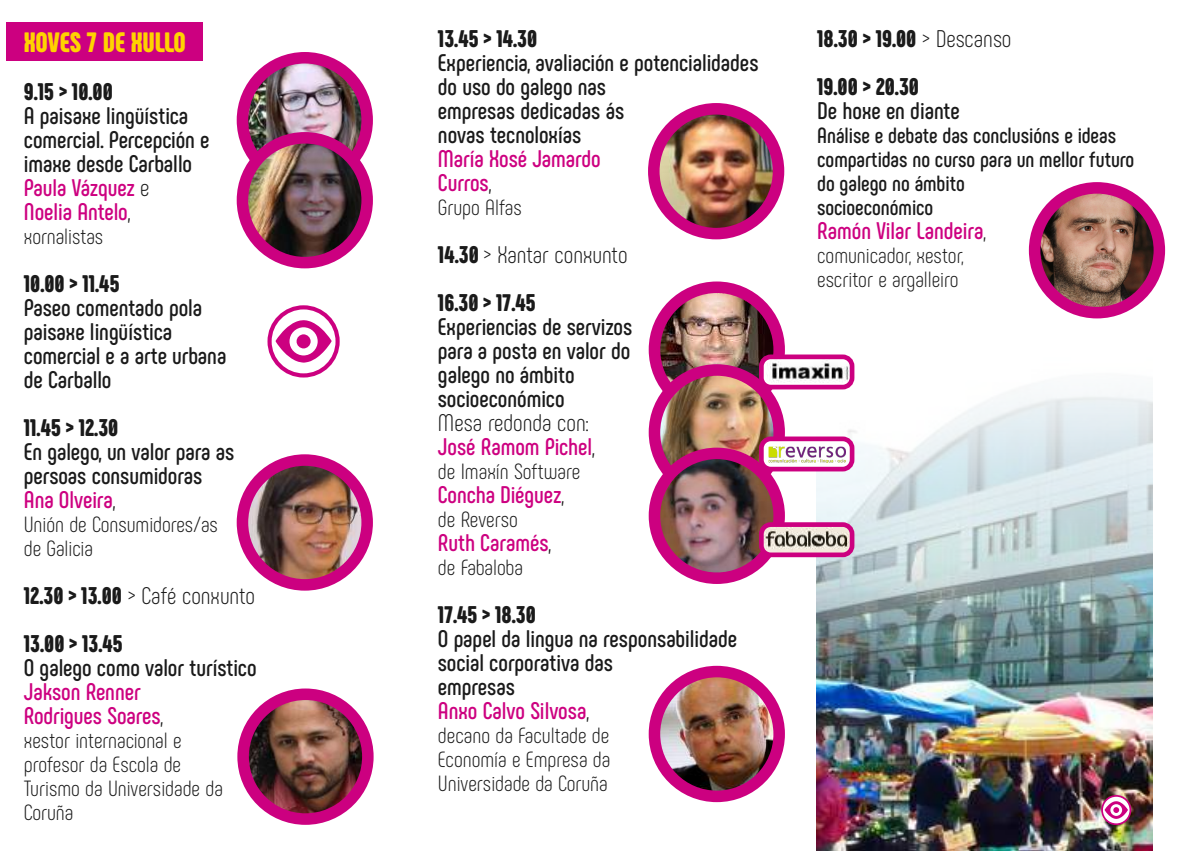
<style>
.page{position:relative;width:1178px;height:851px;background:#fff}
.page>*{position:absolute;margin:0;border:0;box-sizing:border-box;transform-origin:0 0}
.t1{font:900 28px "Phenomena";letter-spacing:-.005em;color:#ffd300}
.t2{font:700 24px/24px "Phenomena";color:#1a1a1a}
.t3{font:900 24px/48px "Phenomena";color:#1a1a1a}
.t4{font:700 24px/24px "Phenomena";color:#cd0080}
.t5{font:300 24px/24px "Phenomena";color:#1a1a1a}
.t6{font:300 22px/24px "Phenomena";color:#1a1a1a}
.t7{font:700 22px/24px "Phenomena";color:#1a1a1a}
.s1{color:#cd0080}
.s2{font-weight:300}
.s3{font-weight:300;font-size:28px}
.s4{font-weight:300;font-size:28px;color:#1a1a1a}
.s5{font-weight:700;color:#cd0080}
.s6{font-size:28px}
.s7{font-weight:300;font-size:26px;color:#1a1a1a}
</style>
<div class="page">
<img style="left:816px;top:686px;width:336px;height:164px">
<svg style="left:806px;top:316px;width:347px;height:370px"></svg>
<div style="left:6px;top:22px;width:197px;height:39px;background:#cc0080"></div>
<img style="left:243px;top:694px;width:125px;height:124px;border-radius:62px">
<div style="left:237px;top:688px;width:137px;height:136px;border:12px solid #cc0080;border-radius:50%"></div>
<img style="left:654px;top:671px;width:125px;height:125px;border-radius:62px">
<div style="left:649px;top:665px;width:136px;height:137px;border:12px solid #cc0080;border-radius:50%"></div>
<img style="left:1035px;top:188px;width:124px;height:124px;border-radius:62px">
<div style="left:1029px;top:182px;width:136px;height:136px;border:12px solid #cc0080;border-radius:50%"></div>
<img style="left:654px;top:109px;width:125px;height:124px;border-radius:62px">
<div style="left:648px;top:103px;width:136px;height:136px;border:12px solid #cc0080;border-radius:50%"></div>
<img style="left:242px;top:58px;width:125px;height:124px;border-radius:62px">
<div style="left:237px;top:52px;width:136px;height:136px;border:12px solid #cc0080;border-radius:50%"></div>
<img style="left:242px;top:138px;width:125px;height:124px;border-radius:62px">
<div style="left:237px;top:132px;width:136px;height:136px;border:12px solid #cc0080;border-radius:50%"></div>
<img style="left:242px;top:460px;width:125px;height:124px;border-radius:62px">
<div style="left:237px;top:454px;width:136px;height:136px;border:12px solid #cc0080;border-radius:50%"></div>
<img style="left:654px;top:287px;width:125px;height:125px;border-radius:62px">
<div style="left:649px;top:281px;width:136px;height:137px;border:12px solid #cc0080;border-radius:50%"></div>
<img style="left:656px;top:370px;width:118px;height:105px">
<div style="left:649px;top:364px;width:136px;height:136px;border:12px solid #cc0080;border-radius:50%"></div>
<img style="left:654px;top:453px;width:125px;height:125px;border-radius:62px">
<div style="left:649px;top:447px;width:136px;height:137px;border:12px solid #cc0080;border-radius:50%"></div>
<div style="left:761px;top:439px;width:91px;height:30px;background:#fff;border-radius:9px"></div>
<svg style="left:765px;top:442px;width:83px;height:21px"></svg>
<img style="left:769px;top:446px;width:77px;height:16px">
<div style="left:759px;top:436px;width:95px;height:35px;border:5px solid #cc0080;border-radius:9px"></div>
<img style="left:766px;top:360px;width:82px;height:23px">
<div style="left:759px;top:354px;width:95px;height:35px;border:5px solid #cc0080;border-radius:9px"></div>
<img style="left:761px;top:524px;width:91px;height:27px">
<div style="left:759px;top:522px;width:95px;height:35px;border:5px solid #cc0080;border-radius:9px"></div>
<svg style="left:270px;top:307px;width:68px;height:68px"></svg>
<div style="left:268px;top:305px;width:72px;height:72px;border:4px solid #cc0080;border-radius:50%"></div>
<svg style="left:276px;top:320px;width:56px;height:42px"></svg>
<div style="left:296px;top:334px;width:15px;height:14px;background:#cc0080;border-radius:50%"></div>
<svg style="left:1102px;top:795px;width:28px;height:29px"></svg>
<div style="left:1101px;top:794px;width:30px;height:31px;border:2px solid #cc0080;border-radius:50%"></div>
<svg style="left:1105px;top:801px;width:23px;height:17px"></svg>
<p class="t1" style="left:24px;top:24px;width:164px">XOVES 7 DE XULLO</p>
<p class="t3" style="left:24px;top:67px;width:90px">9.15 &gt; 10.00</p>
<p class="t2" style="left:24px;top:103px;width:187px">A paisaxe lingüística comercial. Percepción e imaxe desde Carballo<br><span class="s1">Paula Vázquez</span> <span class="s2">e<br></span><span class="s1">Noelia Antelo</span><span class="s3">,</span></p>
<p class="t6" style="left:24px;top:224px;width:81px">xornalistas</p>
<p class="t3" style="left:24px;top:259px;width:97px">10.00 &gt; 11.45</p>
<p class="t2" style="left:24px;top:295px;width:204px">Paseo comentado pola paisaxe lingüística comercial e a arte urbana de Carballo</p>
<p class="t3" style="left:24px;top:403px;width:96px">11.45 &gt; 12.30</p>
<p class="t2" style="left:24px;top:439px;width:212px">En galego, un valor para as persoas consumidoras<br><span class="s1">Ana Olveira</span><span class="s3">,</span></p>
<p class="t6" style="left:24px;top:512px;width:196px">Unión de Consumidores/as de Galicia</p>
<p class="t3" style="left:24px;top:571px;width:233px">12.30 &gt; 13.00 <span class="s2">&gt; Café conxunto<br></span>13.00 &gt; 13.45</p>
<p class="t2" style="left:24px;top:655px;width:234px">O galego como valor turístico</p>
<p class="t4" style="left:24px;top:679px;width:141px">Jakson Renner<br>Rodrigues Soares<span class="s4">,</span></p>
<p class="t6" style="left:24px;top:728px;width:201px">xestor internacional e profesor da Escola de<br>Turismo da Universidade da<br>Coruña</p>
<p class="t3" style="left:438px;top:14px;width:101px">13.45 &gt; 14.30</p>
<p class="t2" style="left:438px;top:50px;width:322px">Experiencia, avaliación e potencialidades do uso do galego nas<br>empresas dedicadas ás<br>novas tecnoloxías</p>
<p class="t4" style="left:438px;top:146px;width:164px">María Xosé Jamardo<br>Curros<span class="s4">,</span></p>
<p class="t6" style="left:438px;top:195px;width:85px">Grupo Alfas</p>
<p class="t3" style="left:438px;top:230px;width:191px">14.30 <span class="s2">&gt; Xantar conxunto<br></span>16.30 &gt; 17.45</p>
<p class="t2" style="left:438px;top:314px;width:196px">Experiencias de servizos para a posta en valor do galego no ámbito socioeconómico</p>
<p class="t5" style="left:438px;top:410px;width:158px">Mesa redonda con:<br><span class="s5">José Ramom Pichel</span><span class="s6">,</span></p>
<p class="t6" style="left:438px;top:459px;width:144px">de Imaxín Software</p>
<p class="t4" style="left:438px;top:482px;width:128px">Concha Diéguez<span class="s4">,</span></p>
<p class="t6" style="left:438px;top:507px;width:81px">de Reverso</p>
<p class="t4" style="left:438px;top:530px;width:115px">Ruth Caramés<span class="s4">,</span></p>
<p class="t6" style="left:438px;top:555px;width:87px">de Fabaloba</p>
<p class="t3" style="left:438px;top:590px;width:99px">17.45 &gt; 18.30</p>
<p class="t2" style="left:438px;top:626px;width:301px">O papel da lingua na responsabilidade social corporativa das<br>empresas<br><span class="s1">Anxo Calvo Silvosa</span><span class="s3">,</span></p>
<p class="t6" style="left:438px;top:723px;width:174px;text-align:justify">decano da Facultade de Economía e Empresa da Universidade da Coruña</p>
<p class="t3" style="left:817px;top:14px;width:196px">18.30 &gt; 19.00 <span class="s2">&gt; Descanso<br></span>19.00 &gt; 20.30</p>
<p class="t2" style="left:817px;top:98px;width:144px">De hoxe en diante</p>
<p class="t7" style="left:817px;top:123px;width:319px">Análise e debate das conclusións e ideas compartidas no curso para un mellor futuro do galego no ámbito<br>socioeconómico</p>
<p class="t4" style="left:817px;top:218px;width:170px">Ramón Vilar Landeira<span class="s7">,</span></p>
<p class="t6" style="left:817px;top:243px;width:148px">comunicador, xestor, escritor e argalleiro</p>
</div>
